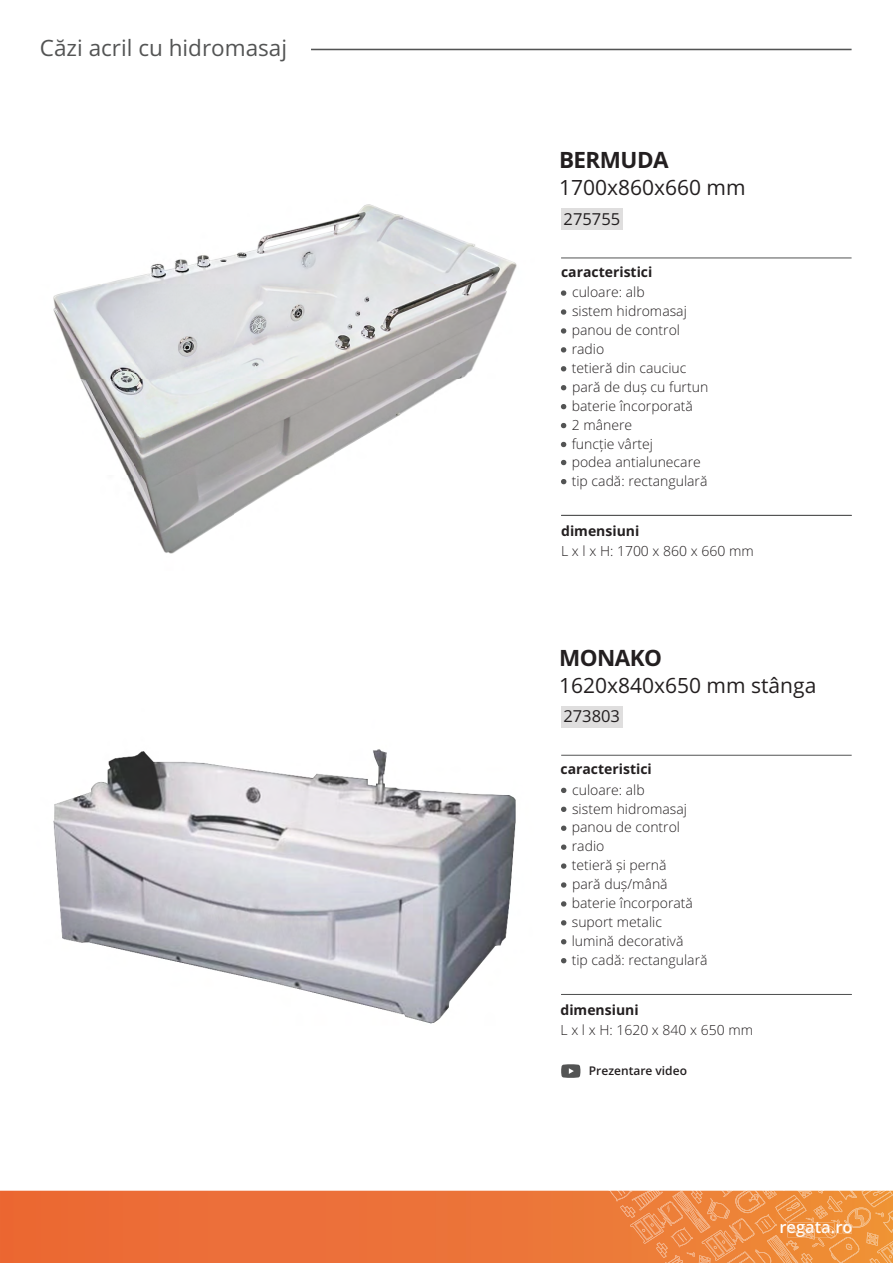
<style>
.page{position:relative;width:893px;height:1263px;background:#fff}
.page>*{position:absolute;margin:0;border:0;box-sizing:border-box;transform-origin:0 0}
.t1{font:22.5px "Open Sans";color:#535454}
.t2{font:700 22.5px "Open Sans";letter-spacing:-.025em;color:#231f20}
.t3{font:21px "Open Sans";color:#231f20}
.t4{font:16.5px "Open Sans";color:#231f20}
.t5{font:600 16.5px "Open Sans";color:#fff}
.t6{font:300 13.95px/18.9px "Open Sans";color:#231f20}
.t7{font:700 13.95px "Open Sans";color:#231f20}
.t8{font:600 12px "Open Sans";color:#231f20}
</style>
<div class="page">
<div style="left:0;top:1191px;width:575px;height:72px;background:#ec6f39"></div>
<svg style="left:0;top:1210px;width:1px;height:20px"></svg>
<svg style="left:0;top:1241px;width:1px;height:22px"></svg>
<svg style="left:561px;top:844px;width:5px;height:6px"></svg>
<hr style="left:561px;top:755px;width:291px;height:1px;background:#535454">
<svg style="left:561px;top:788px;width:5px;height:5px"></svg>
<svg style="left:561px;top:807px;width:5px;height:5px"></svg>
<svg style="left:561px;top:825px;width:5px;height:6px"></svg>
<svg style="left:561px;top:863px;width:5px;height:6px"></svg>
<svg style="left:561px;top:882px;width:5px;height:6px"></svg>
<svg style="left:561px;top:901px;width:5px;height:5px"></svg>
<svg style="left:561px;top:920px;width:5px;height:5px"></svg>
<svg style="left:561px;top:939px;width:5px;height:5px"></svg>
<svg style="left:561px;top:958px;width:5px;height:5px"></svg>
<div style="left:561px;top:706px;width:62px;height:21px;background:#dfdede"></div>
<hr style="left:561px;top:994px;width:291px;height:1px;background:#535454">
<svg style="left:561px;top:1064px;width:19px;height:14px"></svg>
<img style="left:53px;top:749px;width:463px;height:275px">
<hr style="left:311px;top:49px;width:541px;height:1px;background:#535454">
<svg style="left:561px;top:347px;width:5px;height:5px"></svg>
<hr style="left:561px;top:258px;width:291px;height:1px;background:#535454">
<svg style="left:561px;top:290px;width:5px;height:6px"></svg>
<svg style="left:561px;top:309px;width:5px;height:6px"></svg>
<svg style="left:561px;top:328px;width:5px;height:6px"></svg>
<svg style="left:561px;top:366px;width:5px;height:5px"></svg>
<svg style="left:561px;top:385px;width:5px;height:5px"></svg>
<svg style="left:561px;top:404px;width:5px;height:5px"></svg>
<svg style="left:561px;top:423px;width:5px;height:5px"></svg>
<svg style="left:561px;top:442px;width:5px;height:5px"></svg>
<svg style="left:561px;top:460px;width:5px;height:5px"></svg>
<svg style="left:561px;top:479px;width:5px;height:5px"></svg>
<div style="left:561px;top:209px;width:62px;height:21px;background:#dfdede"></div>
<hr style="left:561px;top:515px;width:291px;height:1px;background:#535454">
<svg style="left:575px;top:1190px;width:318px;height:73px;background:#ee8e47"></svg>
<img style="left:707px;top:1198px;width:6px;height:16px">
<img style="left:53px;top:204px;width:464px;height:350px">
<h1 class="t1" style="left:40px;top:32px;width:249px">Căzi acril cu hidromasaj</h1>
<h1 class="t2" style="left:559px;top:144px;width:111px">BERMUDA</h1>
<h2 class="t3" style="left:559px;top:173px;width:188px">1700x860x660 mm</h2>
<p class="t4" style="left:564px;top:208px;width:58px">275755</p>
<p class="t7" style="left:561px;top:262px;width:93px">caracteristici</p>
<p class="t6" style="left:572px;top:282px;width:117px">culoare: alb sistem hidromasaj panou de control</p>
<p class="t6" style="left:572px;top:339px;width:34px">radio</p>
<p class="t6" style="left:572px;top:358px;width:138px">tetieră din cauciuc pară de duș cu furtun baterie încorporată<br>2 mânere<br>funcție vârtej<br>podea antialunecare tip cadă: rectangulară</p>
<p class="t7" style="left:561px;top:521px;width:80px">dimensiuni</p>
<p class="t6" style="left:561px;top:541px;width:194px">L x l x H: 1700 x 860 x 660 mm</p>
<h1 class="t2" style="left:559px;top:642px;width:104px">MONAKO</h1>
<h2 class="t3" style="left:559px;top:671px;width:259px">1620x840x650 mm stânga</h2>
<p class="t4" style="left:563px;top:705px;width:58px">273803</p>
<p class="t7" style="left:560px;top:759px;width:93px">caracteristici</p>
<p class="t6" style="left:572px;top:780px;width:117px">culoare: alb sistem hidromasaj panou de control</p>
<p class="t6" style="left:572px;top:836px;width:34px">radio</p>
<p class="t6" style="left:572px;top:855px;width:137px">tetieră și pernă<br>pară duș/mână baterie încorporată suport metalic lumină decorativă<br>tip cadă: rectangulară</p>
<p class="t7" style="left:560px;top:1000px;width:80px">dimensiuni</p>
<p class="t6" style="left:560px;top:1020px;width:194px">L x l x H: 1620 x 840 x 650 mm</p>
<p class="t8" style="left:589px;top:1062px;width:100px">Prezentare video</p>
<p class="t5" style="left:779px;top:1216px;width:75px">regata.ro</p>
</div>
